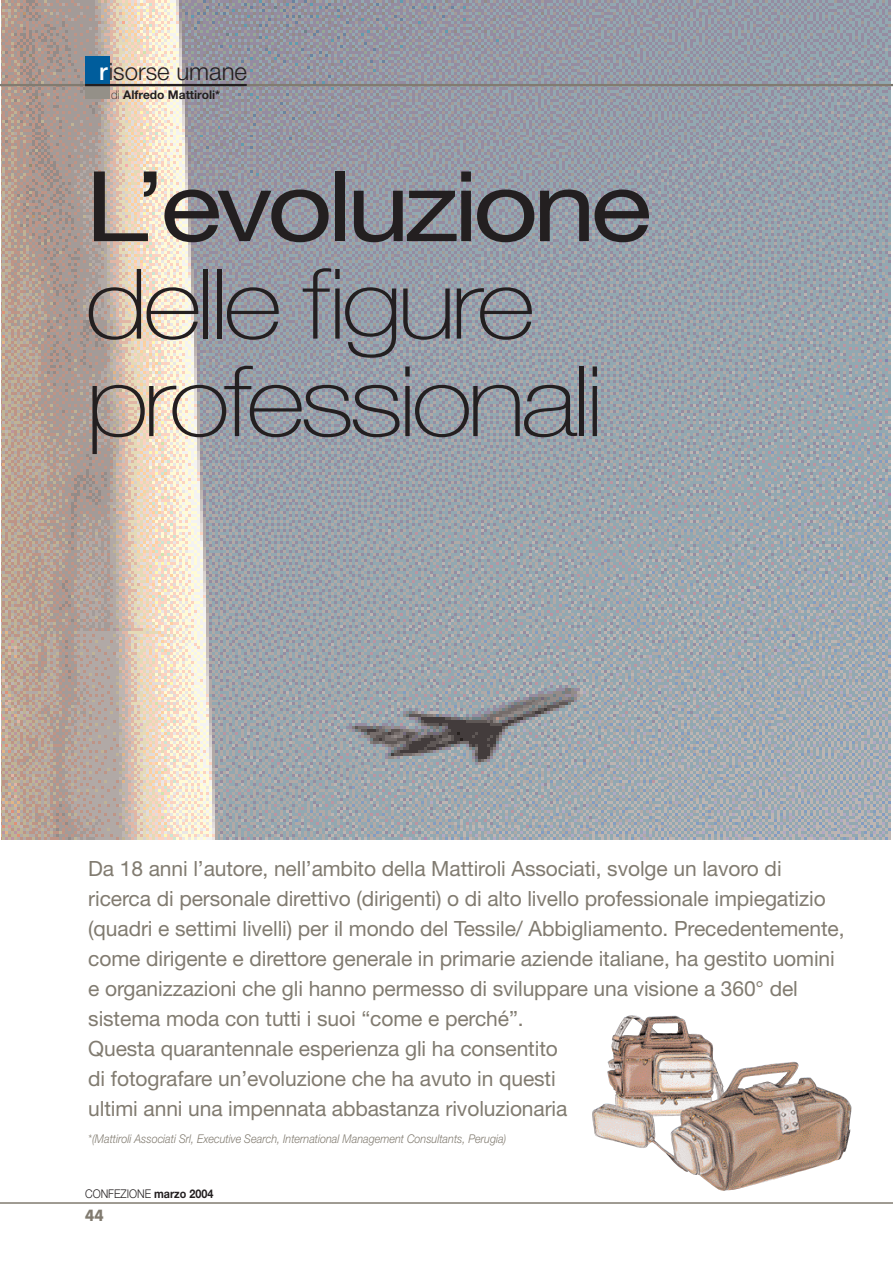
<style>
.page{position:relative;width:893px;height:1262px;background:#fff}
.page>*{position:absolute;margin:0;border:0;box-sizing:border-box;transform-origin:0 0}
.t1{font:100 97.5px/97.5px "Helvetica Neue";letter-spacing:-.05em;color:#231f20;scale:1.17 1}
.t2{font:97.5px "Helvetica Neue";letter-spacing:-.05em;color:#231f20;scale:1.17 1}
.t3{font:300 24px "Helvetica Neue";color:#231f20}
.t4{font:21px/30px "Helvetica Neue";letter-spacing:-.005em;color:#817b70}
.t5{font:700 15px "Futura";color:#817b70;scale:.9 1}
.t6{font:italic 300 12px "Helvetica Neue";color:#817b70;scale:.9 1}
.t7{font:700 12px "Helvetica Neue";color:#231f20}
.t8{font:300 12px "Helvetica Neue";color:#231f20;scale:.9 1}
.s1{font-weight:500;color:#fff}
.s2{font-weight:100}
.s3{font-weight:700}
</style>
<div class="page">
<img style="left:2px;top:0;width:888px;height:839px">
<div style="left:85px;top:85px;width:24px;height:14px;background:#949088"></div>
<div style="left:85px;top:57px;width:24px;height:28px;background:#005d9c"></div>
<hr style="left:0;top:84px;width:892px;height:2px;background:#817b70">
<hr style="left:85px;top:84px;width:162px;height:2px;background:#231f20">
<hr style="left:0;top:1202px;width:892px;height:1px;background:#817b70">
<img style="left:592px;top:1015px;width:259px;height:175px">
<p class="t3" style="left:99px;top:63px;width:149px"><span class="s1">r</span>isorse umane</p>
<p class="t7" style="left:111px;top:90px;width:110px"><span class="s2">di</span> Alfredo Mattiroli*</p>
<h1 class="t2" style="left:85px;top:171px;width:486px">L’evoluzione</h1>
<h1 class="t1" style="left:85px;top:264px;width:445px">delle figure professionali</h1>
<p class="t4" style="left:88px;top:855px;width:757px">Da 18 anni l’autore, nell’ambito della Mattiroli Associati, svolge un lavoro di ricerca di personale direttivo (dirigenti) o di alto livello professionale impiegatizio (quadri e settimi livelli) per il mondo del Tessile/ Abbigliamento. Precedentemente, come dirigente e direttore generale in primarie aziende italiane, ha gestito uomini e organizzazioni che gli hanno permesso di sviluppare una visione a 360° del sistema moda con tutti i suoi “come e perché”.<br>Questa quarantennale esperienza gli ha consentito<br>di fotografare un’evoluzione che ha avuto in questi<br>ultimi anni una impennata abbastanza rivoluzionaria</p>
<p class="t6" style="left:88px;top:1134px;width:466px">*(Mattiroli Associati Srl, Executive Search, International Management Consultants, Perugia)</p>
<p class="t8" style="left:85px;top:1189px;width:144px">CONFEZIONE <span class="s3">marzo 2004</span></p>
<p class="t5" style="left:85px;top:1208px;width:22px">44</p>
</div>
